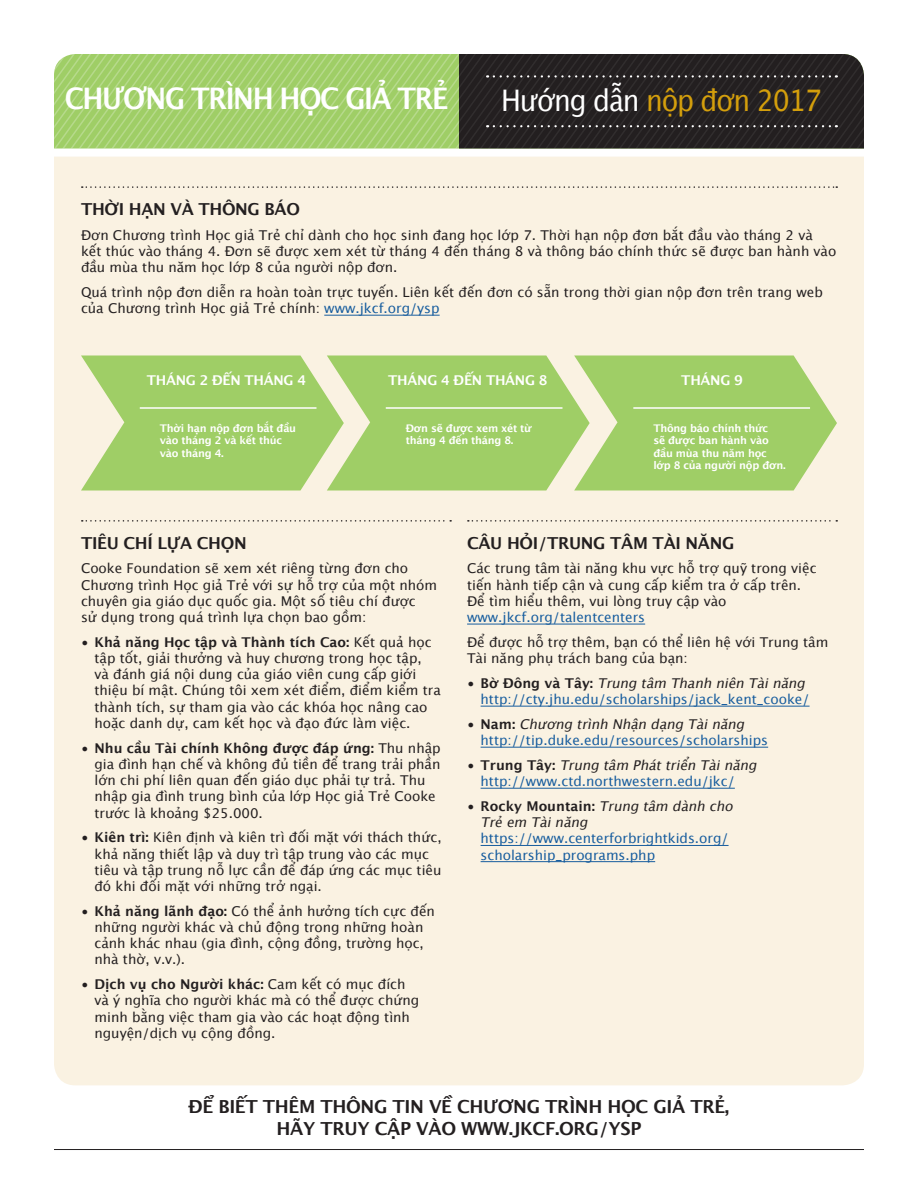
<style>
.page{position:relative;width:918px;height:1188px;background:#fff}
.page>*{position:absolute;margin:0;border:0;box-sizing:border-box;transform-origin:0 0}
.t1{font:700 29.7px "Lucida Grande";letter-spacing:-.05em;color:#fff;scale:.91 1}
.t2{font:29.7px "Lucida Grande";letter-spacing:-.04em;color:#d49f0c;scale:.91 1}
.t3{font:700 18px/21.6px "Lucida Grande";letter-spacing:-.02em;color:#231f20;text-align:center}
.t4{font:700 16.5px "Lucida Grande";letter-spacing:-.02em;color:#231f20}
.t5{font:13.5px/16.2px "Lucida Grande";color:#231f20}
.t6{font:13.5px/16.2px "Lucida Grande";color:#175d9e}
.t7{font:700 13.5px "Lucida Grande";letter-spacing:-.02em;color:#fff}
.t8{font:700 10.5px/12.6px "Lucida Grande";letter-spacing:-.02em;color:#fff}
.s1{color:#fff}
.s2{color:#175d9e}
.s3{font-weight:700}
.s4{color:#231f20}
.s5{font-weight:700;color:#231f20}
.s6{font-style:italic;color:#231f20}
</style>
<div class="page">
<div style="left:54px;top:157px;width:810px;height:928px;background:#faf2e2"></div>
<svg style="left:82px;top:186px;width:755px;height:2px;background:#d2cbbe"></svg>
<hr style="left:324px;top:315px;width:116px;height:1px;background:#175d9e">
<svg style="left:82px;top:520px;width:369px;height:2px"></svg>
<svg style="left:468px;top:520px;width:369px;height:2px"></svg>
<hr style="left:467px;top:624px;width:178px;height:1px;background:#175d9e">
<hr style="left:481px;top:706px;width:329px;height:1px;background:#175d9e">
<hr style="left:481px;top:747px;width:287px;height:1px;background:#175d9e">
<hr style="left:481px;top:788px;width:254px;height:1px;background:#175d9e">
<hr style="left:481px;top:845px;width:248px;height:1px;background:#175d9e">
<hr style="left:481px;top:861px;width:174px;height:1px;background:#175d9e">
<hr style="left:54px;top:1149px;width:810px;height:1px;background:#231f20">
<svg style="left:54px;top:54px;width:810px;height:94px;background:#667a4a"></svg>
<svg style="left:81px;top:356px;width:756px;height:134px;background:#aad276"></svg>
<hr style="left:140px;top:407px;width:176px;height:2px;background:#fff">
<hr style="left:386px;top:407px;width:176px;height:2px;background:#fff">
<hr style="left:633px;top:407px;width:177px;height:2px;background:#fff">
<p class="t1" style="left:65px;top:79px;width:423px">CHƯƠNG TRÌNH HỌC GIẢ TRẺ</p>
<p class="t2" style="left:501px;top:80px;width:354px"><span class="s1">Hướng dẫn</span> nộp đơn 2017</p>
<p class="t4" style="left:81px;top:198px;width:221px">THỜI HẠN VÀ THÔNG BÁO</p>
<p class="t5" style="left:81px;top:227px;width:757px">Đơn Chương trình Học giả Trẻ chỉ dành cho học sinh đang học lớp 7. Thời hạn nộp đơn bắt đầu vào tháng 2 và kết thúc vào tháng 4. Đơn sẽ được xem xét từ tháng 4 đến tháng 8 và thông báo chính thức sẽ được ban hành vào đầu mùa thu năm học lớp 8 của người nộp đơn.</p>
<p class="t5" style="left:81px;top:285px;width:743px">Quá trình nộp đơn diễn ra hoàn toàn trực tuyến. Liên kết đến đơn có sẵn trong thời gian nộp đơn trên trang web của Chương trình Học giả Trẻ chính: <span class="s2">www.jkcf.org/ysp</span></p>
<p class="t7" style="left:147px;top:371px;width:161px">THÁNG 2 ĐẾN THÁNG 4</p>
<p class="t7" style="left:388px;top:371px;width:161px">THÁNG 4 ĐẾN THÁNG 8</p>
<p class="t7" style="left:681px;top:371px;width:63px">THÁNG 9</p>
<p class="t8" style="left:160px;top:422px;width:138px">Thời hạn nộp đơn bắt đầu vào tháng 2 và kết thúc vào tháng 4.</p>
<p class="t8" style="left:406px;top:422px;width:128px">Đơn sẽ được xem xét từ tháng 4 đến tháng 8.</p>
<p class="t8" style="left:653px;top:422px;width:134px">Thông báo chính thức<br>sẽ được ban hành vào đầu mùa thu năm học lớp 8 của người nộp đơn.</p>
<p class="t4" style="left:81px;top:532px;width:167px">TIÊU CHÍ LỰA CHỌN</p>
<p class="t5" style="left:81px;top:561px;width:358px">Cooke Foundation sẽ xem xét riêng từng đơn cho Chương trình Học giả Trẻ với sự hỗ trợ của một nhóm chuyên gia giáo dục quốc gia. Một số tiêu chí được<br>sử dụng trong quá trình lựa chọn bao gồm:</p>
<p class="t5" style="left:94px;top:635px;width:348px;text-indent:-14px">• <span class="s3">Khả năng Học tập và Thành tích Cao:</span> Kết quả học tập tốt, giải thưởng và huy chương trong học tập,<br>và đánh giá nội dung của giáo viên cung cấp giới thiệu bí mật. Chúng tôi xem xét điểm, điểm kiểm tra thành tích, sự tham gia vào các khóa học nâng cao hoặc danh dự, cam kết học và đạo đức làm việc.</p>
<p class="t5" style="left:94px;top:740px;width:348px;text-indent:-14px">• <span class="s3">Nhu cầu Tài chính Không được đáp ứng:</span> Thu nhập gia đình hạn chế và không đủ tiền để trang trải phần lớn chi phí liên quan đến giáo dục phải tự trả. Thu nhập gia đình trung bình của lớp Học giả Trẻ Cooke trước là khoảng $25.000.</p>
<p class="t5" style="left:94px;top:830px;width:349px;text-indent:-14px">• <span class="s3">Kiên trì:</span> Kiên định và kiên trì đối mặt với thách thức, khả năng thiết lập và duy trì tập trung vào các mục tiêu và tập trung nỗ lực cần để đáp ứng các mục tiêu đó khi đối mặt với những trở ngại.</p>
<p class="t5" style="left:94px;top:903px;width:342px;text-indent:-14px">• <span class="s3">Khả năng lãnh đạo:</span> Có thể ảnh hưởng tích cực đến những người khác và chủ động trong những hoàn cảnh khác nhau (gia đình, cộng đồng, trường học, nhà thờ, v.v.).</p>
<p class="t5" style="left:94px;top:977px;width:326px;text-indent:-14px">• <span class="s3">Dịch vụ cho Người khác:</span> Cam kết có mục đích và ý nghĩa cho người khác mà có thể được chứng minh bằng việc tham gia vào các hoạt động tình nguyện/dịch vụ cộng đồng.</p>
<p class="t4" style="left:467px;top:532px;width:269px">CÂU HỎI/TRUNG TÂM TÀI NĂNG</p>
<p class="t5" style="left:467px;top:561px;width:351px">Các trung tâm tài năng khu vực hỗ trợ quỹ trong việc tiến hành tiếp cận và cung cấp kiểm tra ở cấp trên.<br>Để tìm hiểu thêm, vui lòng truy cập vào <span class="s2">www.jkcf.org/talentcenters</span></p>
<p class="t5" style="left:467px;top:635px;width:363px">Để được hỗ trợ thêm, bạn có thể liên hệ với Trung tâm<br>Tài năng phụ trách bang của bạn:</p>
<p class="t6" style="left:467px;top:676px;width:344px;text-align:right"><span class="s4">•</span> <span class="s5">B ờ Đ ô n g và Tây:</span> <span class="s6">Trung tâm Thanh niên Tàinăng </span>http://cty.jhu.edu/scholarships/jack_kent_cooke/</p>
<p class="t6" style="left:481px;top:717px;width:289px;text-indent:-14px"><span class="s4">•</span> <span class="s5">N a m :</span> <span class="s6">Chương trình Nhận dạng Tàinăng </span>http://tip.duke.edu/resources/scholarships</p>
<p class="t6" style="left:481px;top:758px;width:281px;text-indent:-14px"><span class="s4">•</span> <span class="s5">T r u n g T ây :</span> <span class="s6">Trung tâm Pháttriển Tàinăng </span>http://www.ctd.northwestern.edu/jkc/</p>
<p class="t6" style="left:481px;top:799px;width:257px;text-indent:-14px"><span class="s4">•</span> <span class="s5">Rocky Mountain:</span> <span class="s6">Trung tâm dành cho<br>Trẻ em Tàinăng </span>https://www.centerforbrightkids.org/ scholarship_programs.php</p>
<p class="t3" style="left:189px;top:1097px;width:542px">ĐỂ BIẾT THÊM THÔNG TIN VỀ CHƯƠNG TRÌNH HỌC GIẢ TRẺ,<br>HÃY TRUY CẬP VÀO WWW.JKCF.ORG/YSP</p>
</div>
